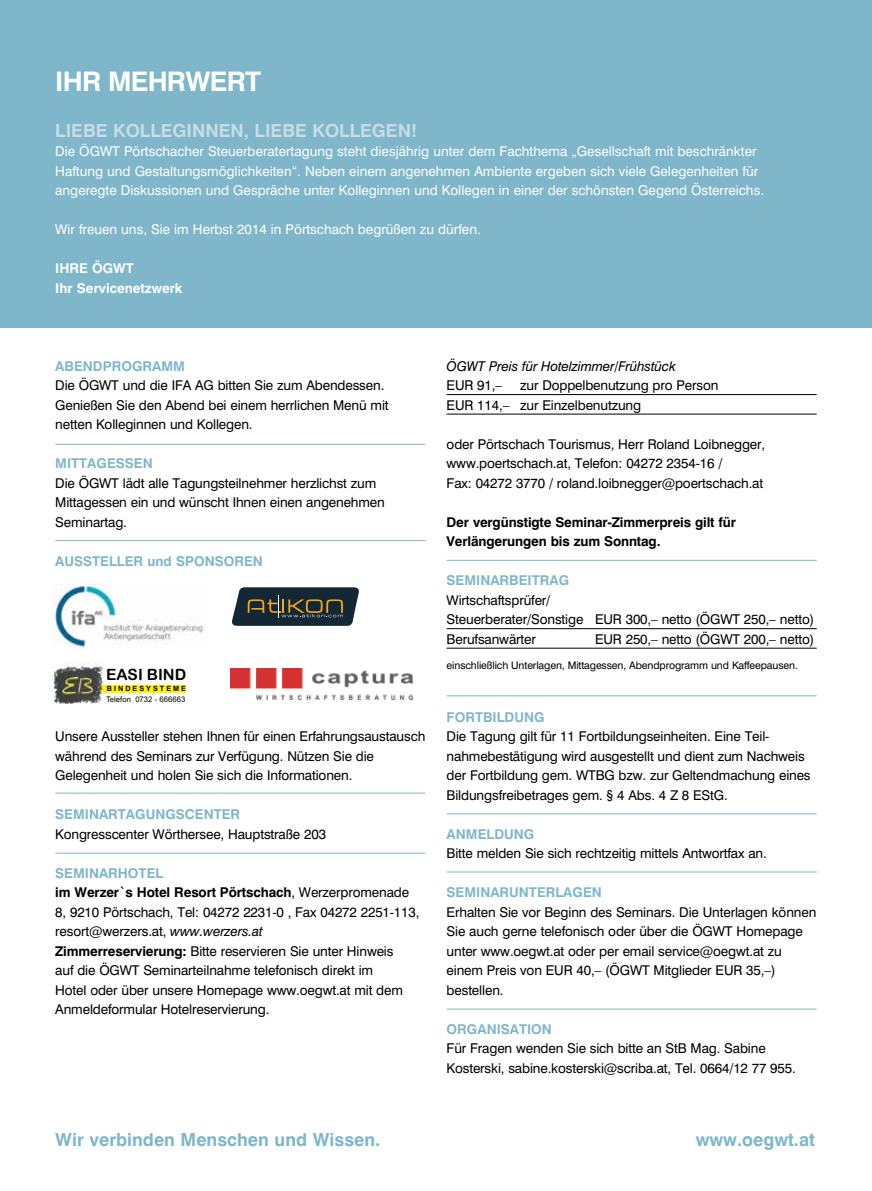
<style>
.page{position:relative;width:872px;height:1191px;background:#fff}
.page>*{position:absolute;margin:0;border:0;box-sizing:border-box;transform-origin:0 0}
.t1{font:700 27px "Swiss 721 BT";letter-spacing:-.03em;color:#fff}
.t2{font:700 18px "Swiss 721 BT";color:#7fb6ca}
.t3{font:700 18px "Swiss 721 BT";color:#c9dce5}
.t4{font:15.6px "Arial Rounded MT Bold";color:#000}
.t5{font:13.5px/19.5px "Swiss 721 BT";letter-spacing:-.01em;color:#000}
.t6{font:13.5px/19.5px "Swiss 721 BT";color:#fff}
.t7{font:700 13.5px "Swiss 721 BT";color:#7fb6ca}
.t8{font:700 13.5px/19.5px "Swiss 721 BT";letter-spacing:-.01em;color:#000}
.t9{font:italic 13.5px "Swiss 721 BT";letter-spacing:-.01em;color:#000}
.t10{font:700 13.5px/19.5px "Swiss 721 BT";color:#fff}
.t11{font:10.5px "Swiss 721 BT";letter-spacing:-.01em;color:#000}
.t12{font:7.8px "Arial";color:#000}
.t13{font:700 7.2px "Arial";color:#000}
.s1{font-weight:700;color:#7fb6ca}
.s2{font-weight:700}
.s3{font-style:italic}
</style>
<div class="page">
<hr style="left:446px;top:394px;width:370px;height:1px;background:#000">
<hr style="left:446px;top:414px;width:370px;height:1px;background:#000">
<hr style="left:446px;top:628px;width:370px;height:1px;background:#000">
<hr style="left:446px;top:648px;width:370px;height:1px;background:#000">
<hr style="left:55px;top:444px;width:370px;height:1px;background:#7fb6ca">
<hr style="left:55px;top:540px;width:370px;height:1px;background:#7fb6ca">
<hr style="left:55px;top:792px;width:370px;height:1px;background:#7fb6ca">
<hr style="left:55px;top:853px;width:370px;height:1px;background:#7fb6ca">
<hr style="left:446px;top:560px;width:370px;height:1px;background:#7fb6ca">
<hr style="left:446px;top:695px;width:370px;height:1px;background:#7fb6ca">
<hr style="left:446px;top:813px;width:370px;height:1px;background:#7fb6ca">
<hr style="left:446px;top:1008px;width:370px;height:1px;background:#7fb6ca">
<hr style="left:446px;top:871px;width:370px;height:1px;background:#7fb6ca">
<div style="left:0;top:0;width:872px;height:327px;background:#7fb6ca"></div>
<img style="left:230px;top:668px;width:183px;height:32px">
<img style="left:52px;top:584px;width:152px;height:66px">
<div style="left:59px;top:684px;width:127px;height:8px;background:#fff200"></div>
<img style="left:52px;top:662px;width:53px;height:42px">
<svg style="left:232px;top:587px;width:127px;height:39px;background:#374242"></svg>
<h1 class="t1" style="left:55px;top:65px;width:207px">IHR MEHRWERT</h1>
<h2 class="t3" style="left:55px;top:119px;width:22px">Liebe</h2>
<h2 class="t3" style="left:113px;top:119px;width:26px">Kolleginnen</h2>
<h2 class="t3" style="left:244px;top:119px;width:22px">, liebe</h2>
<h2 class="t3" style="left:312px;top:119px;width:26px">Kollegen</h2>
<h2 class="t3" style="left:411px;top:119px;width:7px">!</h2>
<p class="t6" style="left:55px;top:141px;width:710px">Die ÖGWT Pörtschacher Steuerberatertagung steht diesjährig unter dem Fachthema „Gesellschaft mit beschränkter<br>Haftung und Gestaltungsmöglichkeiten“. Neben einem angenehmen Ambiente ergeben sich viele Gelegenheiten für angeregte Diskussionen und Gespräche unter Kolleginnen und Kollegen in einer der schönsten Gegend Österreichs.</p>
<p class="t6" style="left:55px;top:219px;width:427px">Wir freuen uns, Sie im Herbst 2014 in Pörtschach begrüßen zu dürfen.</p>
<p class="t10" style="left:55px;top:258px;width:129px">IHRE ÖGWT<br>Ihr Servicenetzwerk</p>
<p class="t7" style="left:55px;top:357px;width:131px">ABENDPROGRAMM</p>
<p class="t5" style="left:55px;top:375px;width:335px">Die ÖGWT und die IFA AG bitten Sie zum Abendessen.<br>Genießen Sie den Abend bei einem herrlichen Menü mit netten Kolleginnen und Kollegen.</p>
<p class="t7" style="left:55px;top:455px;width:99px">MITTAGESSEN</p>
<p class="t5" style="left:55px;top:473px;width:331px">Die ÖGWT lädt alle Tagungsteilnehmer herzlichst zum<br>Mittagessen ein und wünscht Ihnen einen angenehmen<br>Seminartag.</p>
<p class="t7" style="left:55px;top:552px;width:209px">AUSSTELLER und SPONSOREN</p>
<p class="t4" style="left:106px;top:664px;width:82px">EASI BIND</p>
<p class="t13" style="left:107px;top:683px;width:81px">B I N D E S Y S T E M E</p>
<p class="t12" style="left:106px;top:694px;width:81px">Telefon 0732 - 666663</p>
<p class="t5" style="left:55px;top:726px;width:371px">Unsere Aussteller stehen Ihnen für einen Erfahrungsaustausch während des Seminars zur Verfügung. Nützen Sie die<br>Gelegenheit und holen Sie sich die Informationen.</p>
<p class="t7" style="left:55px;top:806px;width:186px">SEMINARTAGUNGSCENTER</p>
<p class="t5" style="left:55px;top:824px;width:272px">Kongresscenter Wörthersee, Hauptstraße 203</p>
<p class="t5" style="left:55px;top:863px;width:366px"><span class="s1">SEMINARHOTEL<br></span><span class="s2">im Werzer`s Hotel Resort Pörtschach</span>, Werzerpromenade 8, 9210 Pörtschach, Tel: 04272 2231-0 , Fax 04272 2251-113, resort@werzers.at, <span class="s3">www.werzers.at<br></span><span class="s2">Zimmerreservierung:</span> Bitte reservieren Sie unter Hinweis<br>auf die ÖGWT Seminarteilnahme telefonisch direkt im<br>Hotel oder über unsere Homepage www.oegwt.at mit dem Anmeldeformular Hotelreservierung.</p>
<p class="t9" style="left:446px;top:357px;width:231px">ÖGWT Preis für Hotelzimmer/Frühstück</p>
<p class="t5" style="left:446px;top:375px;width:57px">EUR 91,–</p>
<p class="t5" style="left:446px;top:375px;width:273px;text-indent:73px">zur Doppelbenutzung pro Person<br>EUR 114,– zur Einzelbenutzung</p>
<p class="t5" style="left:446px;top:434px;width:320px">oder Pörtschach Tourismus, Herr Roland Loibnegger, www.poertschach.at, Telefon: 04272 2354-16 /<br>Fax: 04272 3770 / roland.loibnegger@poertschach.at</p>
<p class="t8" style="left:446px;top:512px;width:291px">Der vergünstigte Seminar-Zimmerpreis gilt für<br>Verlängerungen bis zum Sonntag.</p>
<p class="t7" style="left:446px;top:572px;width:124px">SEMINARBEITRAG</p>
<p class="t5" style="left:446px;top:590px;width:369px">Wirtschaftsprüfer/<br>Steuerberater/Sonstige EUR 300,– netto (ÖGWT 250,– netto)<br>Berufsanwärter</p>
<p class="t5" style="left:595px;top:629px;width:221px">EUR 250,– netto (ÖGWT 200,– netto)</p>
<p class="t11" style="left:446px;top:659px;width:353px">einschließlich Unterlagen, Mittagessen, Abendprogramm und Kaffeepausen.</p>
<p class="t7" style="left:446px;top:708px;width:99px">FORTBILDUNG</p>
<p class="t5" style="left:446px;top:726px;width:365px">Die Tagung gilt für 11 Fortbildungseinheiten. Eine Teil&shy;nahmebestätigung wird ausgestellt und dient zum Nachweis der Fortbildung gem. WTBG bzw. zur Geltendmachung eines Bildungsfreibetrages gem. § 4 Abs. 4 Z 8 EStG.</p>
<p class="t7" style="left:446px;top:825px;width:89px">ANMELDUNG</p>
<p class="t5" style="left:446px;top:843px;width:322px">Bitte melden Sie sich rechtzeitig mittels Antwortfax an.</p>
<p class="t7" style="left:446px;top:884px;width:157px">SEMINARUNTERLAGEN</p>
<p class="t5" style="left:446px;top:902px;width:371px">Erhalten Sie vor Beginn des Seminars. Die Unterlagen können Sie auch gerne telefonisch oder über die ÖGWT Homepage unter www.oegwt.at oder per email service@oegwt.at zu einem Preis von EUR 40,– (ÖGWT Mitglieder EUR 35,–) bestellen.</p>
<p class="t7" style="left:446px;top:1020px;width:107px">ORGANISATION</p>
<p class="t5" style="left:446px;top:1038px;width:351px">Für Fragen wenden Sie sich bitte an StB Mag. Sabine<br>Kosterski, sabine.kosterski@scriba.at, Tel. 0664/12 77 955.</p>
<h2 class="t2" style="left:55px;top:1128px;width:326px">Wir verbinden Menschen und Wissen.</h2>
<h2 class="t2" style="left:695px;top:1128px;width:121px">www.oegwt.at</h2>
</div>
